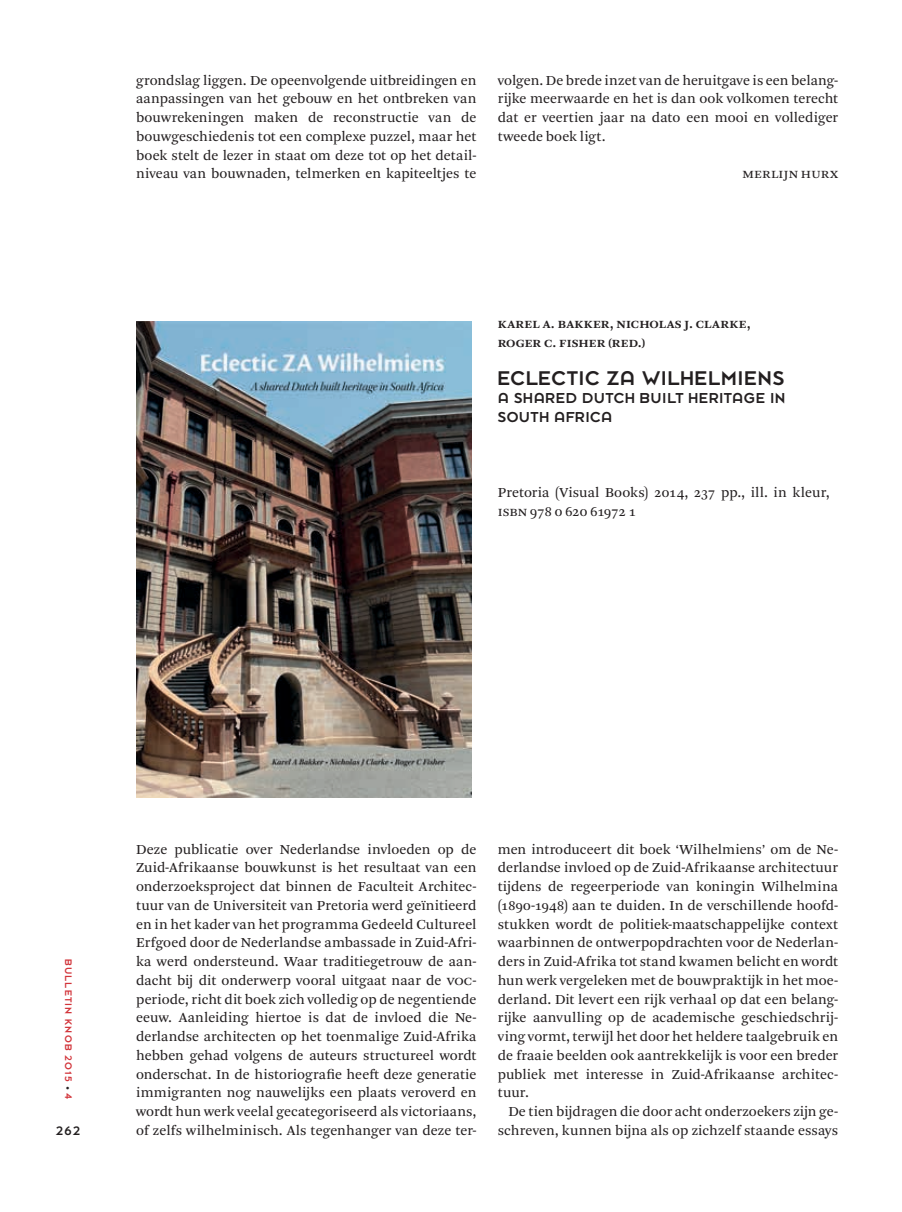
<style>
.page{position:relative;width:902px;height:1212px;background:#fff}
.page>*{position:absolute;margin:0;border:0;box-sizing:border-box;transform-origin:0 0}
.t1{font:21.9px "Dessau Pro";letter-spacing:.025em;color:#231f20}
.t2{font:15.9px/18.8px "Dessau Pro";letter-spacing:.03em;color:#231f20}
.t3{font:14.4px/18.8px "Arnhem Pro Blond";letter-spacing:.005em;color:#231f20;text-align:justify}
.t4{font:600 14.4px/18.8px "Arnhem Pro";letter-spacing:.01em;color:#231f20}
.t5{font:14.4px "Arnhem Pro Blond";letter-spacing:-.025em;color:#231f20}
.t6{font:13.5px "Dessau Pro";color:#231f20}
.t7{font:10.5px "Dessau Pro";letter-spacing:.11em;color:#d2343a}
.s1{font-size:8.25px;color:#231f20}
</style>
<div class="page">
<img style="left:136px;top:321px;width:336px;height:476px">
<p class="t3" style="left:136px;top:71px;width:342px">grondslag liggen. De opeenvolgende uitbreidingen en aanpassingen van het gebouw en het ontbreken van bouwrekeningen maken de reconstructie van de bouwgeschiedenis tot een complexe puzzel, maar het boek stelt de lezer in staat om deze tot op het detail&shy;niveau van bouwnaden, telmerken en kapiteeltjes te</p>
<p class="t3" style="left:497px;top:71px;width:342px">volgen. De brede inzet van de heruitgave is een belang&shy;rijke meerwaarde en het is dan ook volkomen terecht dat er veertien jaar na dato een mooi en vollediger tweede boek ligt.</p>
<p class="t3" style="left:742px;top:165px;width:9px">Merlij</p>
<p class="t3" style="left:788px;top:165px;width:23px">n Hurx</p>
<p class="t4" style="left:497px;top:315px;width:254px">Karel A. Bakker, Nicholas J. Clarke,<br>Roger C. Fisher (red.)</p>
<h1 class="t1" style="left:497px;top:366px;width:288px">ECLECTIC ZA WILHELMIENS</h1>
<p class="t2" style="left:497px;top:389px;width:289px">A SHARED DUTCH BUILT HERITAGE IN<br>SOUTH AFRICA</p>
<p class="t3" style="left:497px;top:483px;width:333px">Pretoria (Visual Books) 2014, 237 pp., ill. in kleur,<br>ISBN</p>
<p class="t5" style="left:530px;top:502px;width:108px">978 0 620 61972 1</p>
<p class="t7" style="left:74px;top:959px;width:141px;rotate:90deg">BULLETIN KNOB 2015 <span class="s1">•</span> 4</p>
<p class="t6" style="left:56px;top:1123px;width:26px">262</p>
<p class="t3" style="left:136px;top:840px;width:342px">Deze publicatie over Nederlandse invloeden op de Zuid-Afrikaanse bouwkunst is het resultaat van een onderzoeksproject dat binnen de Faculteit Architec&shy;tuur van de Universiteit van Pretoria werd geïnitieerd en in het kader van het programma Gedeeld Cultureel Erfgoed door de Nederlandse ambassade in Zuid-Afri&shy;ka werd ondersteund. Waar traditiegetrouw de aan&shy;dacht bij dit onderwerp vooral uitgaat naar de VOC&shy;periode, richt dit boek zich volledig op de negentiende eeuw. Aanleiding hiertoe is dat de invloed die Ne&shy;derlandse architecten op het toenmalige Zuid-Afrika hebben gehad volgens de auteurs structureel wordt onderschat. In de historiografie heeft deze generatie immigranten nog nauwelijks een plaats veroverd en wordt hun werk veelal gecategoriseerd als victoriaans, of zelfs wilhelminisch. Als tegenhanger van deze ter-</p>
<p class="t3" style="left:497px;top:840px;width:342px">men introduceert dit boek ‘Wilhelmiens’ om de Ne&shy;derlandse invloed op de Zuid-Afrikaanse architectuur tijdens de regeerperiode van koningin Wilhelmina (1890-1948) aan te duiden. In de verschillende hoofd&shy;stukken wordt de politiek-maatschappelijke context waarbinnen de ontwerpopdrachten voor de Nederlan&shy;ders in Zuid-Afrika tot stand kwamen belicht en wordt hun werk vergeleken met de bouwpraktijk in het moe&shy;derland. Dit levert een rijk verhaal op dat een belang&shy;rijke aanvulling op de academische geschiedschrij&shy;ving vormt, terwijl het door het heldere taalgebruik en de fraaie beelden ook aantrekkelijk is voor een breder publiek met interesse in Zuid-Afrikaanse architec&shy;tuur.</p>
<p class="t3" style="left:497px;top:1102px;width:342px;text-align:right">De tien bijdragen die door acht onderzoekers zijn ge&shy;schreven, kunnen bijna als op zichzelf staande essays</p>
</div>
